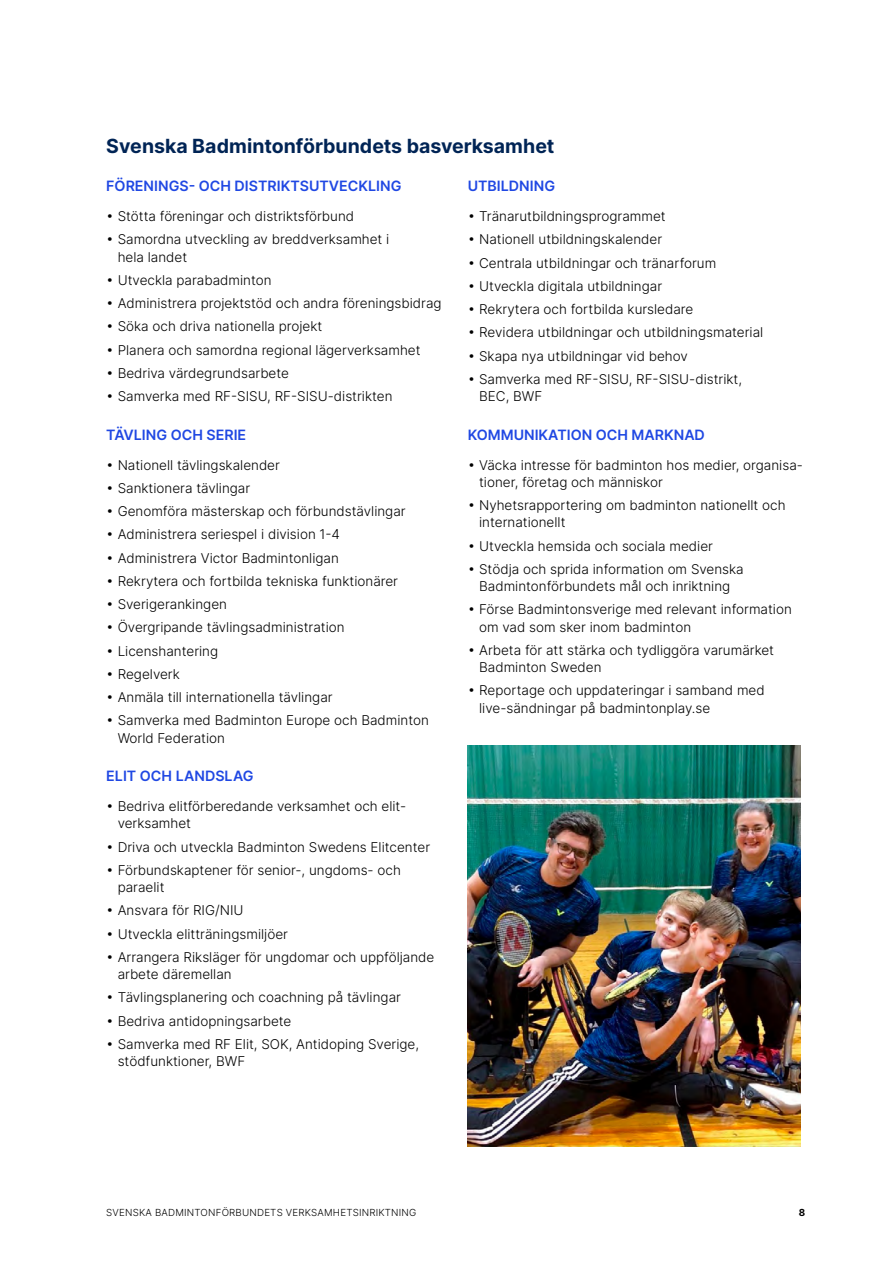
<style>
.page{position:relative;width:893px;height:1263px;background:#fff}
.page>*{position:absolute;margin:0;border:0;box-sizing:border-box;transform-origin:0 0}
.t1{font:700 19.5px "Inter";color:#002455}
.t2{font:600 14.25px "Inter";color:#2048e3}
.t3{font:300 13.5px/17.2px "Inter";color:#000}
.t4{font:300 9.75px "Inter";letter-spacing:.02em;color:#000}
.t5{font:700 9.75px "Inter";color:#000}
</style>
<div class="page">
<img style="left:468px;top:745px;width:332px;height:401px">
<h1 class="t1" style="left:106px;top:132px;width:450px">Svenska Badmintonförbundets basverksamhet</h1>
<p class="t2" style="left:468px;top:176px;width:89px">UTBILDNING</p>
<p class="t3" style="left:468px;top:207px;width:199px">• Tränarutbildningsprogrammet</p>
<p class="t3" style="left:468px;top:230px;width:196px">• Nationell utbildningskalender</p>
<p class="t3" style="left:468px;top:254px;width:250px">• Centrala utbildningar och tränarforum</p>
<p class="t3" style="left:468px;top:277px;width:196px">• Utveckla digitala utbildningar</p>
<p class="t3" style="left:468px;top:300px;width:227px">• Rekrytera och fortbilda kursledare</p>
<p class="t3" style="left:468px;top:323px;width:297px">• Revidera utbildningar och utbildningsmaterial</p>
<p class="t3" style="left:468px;top:347px;width:222px">• Skapa nya utbildningar vid behov</p>
<p class="t3" style="left:479px;top:370px;width:264px;text-indent:-11px">• Samverka med RF-SISU, RF-SISU-distrikt,<br>BEC, BWF</p>
<p class="t2" style="left:468px;top:424px;width:239px">KOMMUNIKATION OCH MARKNAD</p>
<p class="t3" style="left:479px;top:456px;width:325px;text-indent:-11px">• Väcka intresse för badminton hos medier, organisa&shy;tioner, företag och människor</p>
<p class="t3" style="left:479px;top:496px;width:308px;text-indent:-11px">• Nyhetsrapportering om badminton nationellt och internationellt</p>
<p class="t3" style="left:468px;top:537px;width:247px">• Utveckla hemsida och sociala medier</p>
<p class="t3" style="left:468px;top:560px;width:278px;text-align:center">• Stödja och sprida information om Svenska<br>Badmintonförbundets mål och inriktning</p>
<p class="t3" style="left:479px;top:600px;width:314px;text-indent:-11px">• Förse Badmintonsverige med relevant information om vad som sker inom badminton</p>
<p class="t3" style="left:479px;top:641px;width:296px;text-indent:-11px">• Arbeta för att stärka och tydliggöra varumärket<br>Badminton Sweden</p>
<p class="t3" style="left:479px;top:681px;width:287px;text-indent:-11px">• Reportage och uppdateringar i samband med live-sändningar på badmintonplay.se</p>
<p class="t2" style="left:106px;top:176px;width:297px">FÖRENINGS- OCH DISTRIKTSUTVECKLING</p>
<p class="t3" style="left:106px;top:207px;width:249px">• Stötta föreningar och distriktsförbund</p>
<p class="t3" style="left:118px;top:230px;width:273px;text-indent:-11px">• Samordna utveckling av breddverksamhet i hela landet</p>
<p class="t3" style="left:106px;top:271px;width:167px">• Utveckla parabadminton</p>
<p class="t3" style="left:106px;top:294px;width:337px">• Administrera projektstöd och andra föreningsbidrag</p>
<p class="t3" style="left:106px;top:317px;width:218px">• Söka och driva nationella projekt</p>
<p class="t3" style="left:106px;top:341px;width:316px">• Planera och samordna regional lägerverksamhet</p>
<p class="t3" style="left:106px;top:364px;width:184px">• Bedriva värdegrundsarbete</p>
<p class="t3" style="left:106px;top:387px;width:288px">• Samverka med RF-SISU, RF-SISU-distrikten</p>
<p class="t2" style="left:106px;top:424px;width:141px">TÄVLING OCH SERIE</p>
<p class="t3" style="left:106px;top:456px;width:175px">• Nationell tävlingskalender</p>
<p class="t3" style="left:106px;top:479px;width:145px">• Sanktionera tävlingar</p>
<p class="t3" style="left:106px;top:502px;width:301px">• Genomföra mästerskap och förbundstävlingar</p>
<p class="t3" style="left:106px;top:525px;width:235px">• Administrera seriespel i division 1-4</p>
<p class="t3" style="left:106px;top:549px;width:234px">• Administrera Victor Badmintonligan</p>
<p class="t3" style="left:106px;top:572px;width:293px">• Rekrytera och fortbilda tekniska funktionärer</p>
<p class="t3" style="left:106px;top:595px;width:122px">• Sverigerankingen</p>
<p class="t3" style="left:106px;top:618px;width:240px">• Övergripande tävlingsadministration</p>
<p class="t3" style="left:106px;top:642px;width:113px">• Licenshantering</p>
<p class="t3" style="left:106px;top:665px;width:75px">• Regelverk</p>
<p class="t3" style="left:106px;top:688px;width:228px">• Anmäla till internationella tävlingar</p>
<p class="t3" style="left:118px;top:711px;width:313px;text-indent:-11px">• Samverka med Badminton Europe och Badminton<br>World Federation</p>
<p class="t2" style="left:106px;top:766px;width:149px">ELIT OCH LANDSLAG</p>
<p class="t3" style="left:118px;top:797px;width:290px;text-indent:-11px">• Bedriva elitförberedande verksamhet och elit&shy;verksamhet</p>
<p class="t3" style="left:106px;top:838px;width:325px">• Driva och utveckla Badminton Swedens Elitcenter</p>
<p class="t3" style="left:118px;top:861px;width:285px;text-indent:-11px">• Förbundskaptener för senior-, ungdoms- och paraelit</p>
<p class="t3" style="left:106px;top:902px;width:139px">• Ansvara för RIG/NIU</p>
<p class="t3" style="left:106px;top:925px;width:183px">• Utveckla elitträningsmiljöer</p>
<p class="t3" style="left:118px;top:948px;width:318px;text-indent:-11px">• Arrangera Riksläger för ungdomar och uppföljande arbete däremellan</p>
<p class="t3" style="left:106px;top:989px;width:296px">• Tävlingsplanering och coachning på tävlingar</p>
<p class="t3" style="left:106px;top:1012px;width:187px">• Bedriva antidopningsarbete</p>
<p class="t3" style="left:118px;top:1035px;width:303px;text-indent:-11px">• Samverka med RF Elit, SOK, Antidoping Sverige, stödfunktioner, BWF</p>
<p class="t4" style="left:106px;top:1205px;width:312px">SVENSKA BADMINTONFÖRBUNDETS VERKSAMHETSINRIKTNING</p>
<p class="t5" style="left:799px;top:1205px;width:8px">8</p>
</div>
